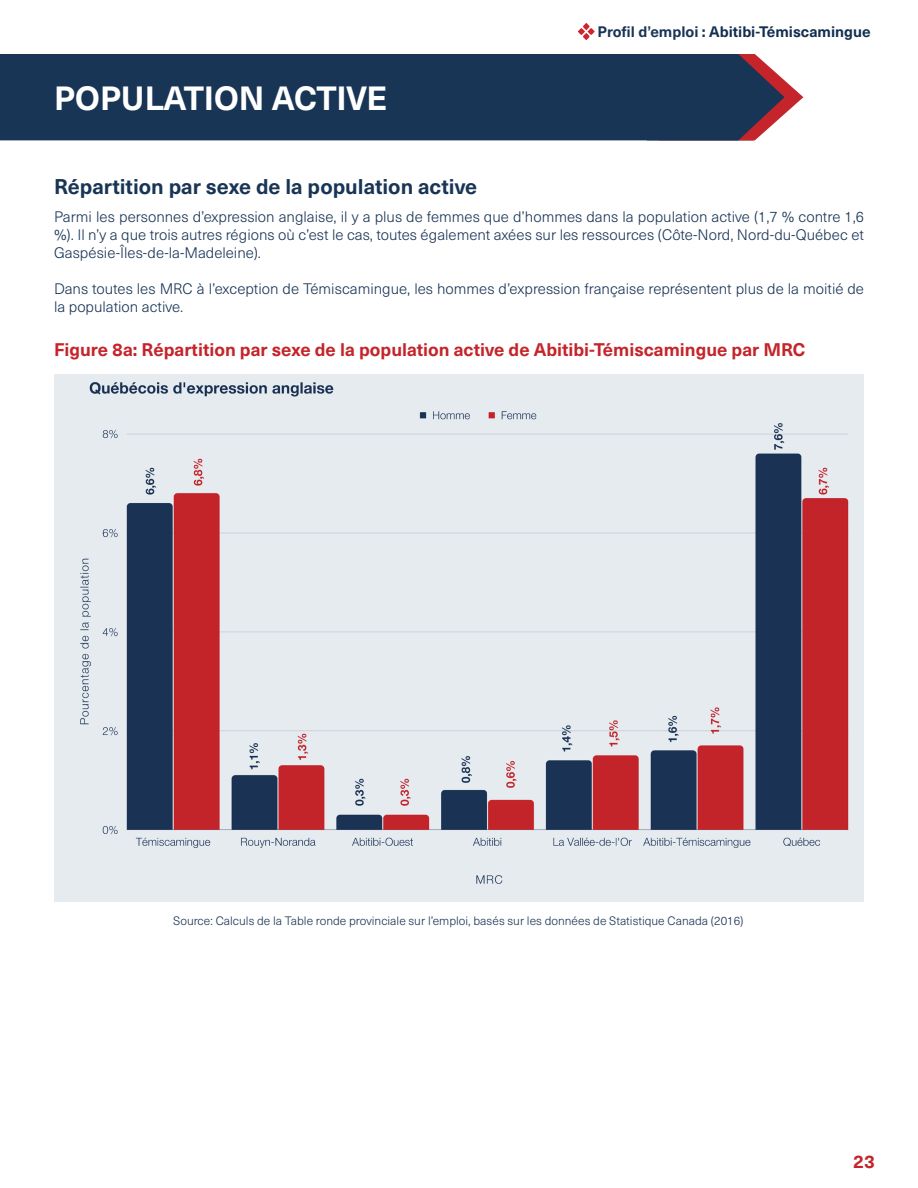
<style>
.page{position:relative;width:918px;height:1188px;background:#fff}
.page>*{position:absolute;margin:0;border:0;box-sizing:border-box;transform-origin:0 0}
.t1{font:700 33px "Neue Haas Unica W1 G";letter-spacing:-.005em;color:#fff}
.t2{font:700 21px "Neue Haas Unica W1 G";color:#193555}
.t3{font:700 18px "Neue Haas Unica W1 G";color:#c4242a}
.t4{font:300 15px/18px "Neue Haas Unica W1 G";color:#193555;text-align:justify}
.t5{font:700 15px "Neue Haas Unica W1 G";color:#122e4f}
.t6{font:300 12px "Neue Haas Unica W1 G";color:#193555}
.s1{color:#193555}
.s2{color:#fff}
</style>
<div class="page">
<div style="left:0;top:54px;width:754px;height:86px;background:#193555"></div>
<svg style="left:600px;top:54px;width:204px;height:87px"></svg>
<svg style="left:578px;top:23px;width:17px;height:17px"></svg>
<img style="left:54px;top:374px;width:809px;height:528px">
<p class="t1" style="left:54px;top:73px;width:335px">POPULATION ACTIVE</p>
<p class="t2" style="left:54px;top:171px;width:425px">Répartition par sexe de la population active</p>
<p class="t5" style="left:598px;top:21px;width:322px"><span class="s1">Profil d’emploi :</span> Abitibi-Témiscamingue<span class="s2">ère-Ap</span></p>
<p class="t4" style="left:54px;top:207px;width:812px">Parmi les personnes d’expression anglaise, il y a plus de femmes que d’hommes dans la population active (1,7 % contre 1,6 %). Il n’y a que trois autres régions où c’est le cas, toutes également axées sur les ressources (Côte-Nord, Nord-du-Québec et Gaspésie-Îles-de-la-Madeleine).</p>
<p class="t4" style="left:54px;top:279px;width:812px">Dans toutes les MRC à l’exception de Témiscamingue, les hommes d’expression française représentent plus de la moitié de la population active.</p>
<p class="t3" style="left:54px;top:336px;width:753px">Figure 8a: Répartition par sexe de la population active de Abitibi-Témiscamingue par MRC</p>
<p class="t6" style="left:173px;top:912px;width:572px">Source: Calculs de la Table ronde provinciale sur l’emploi, basés sur les données de Statistique Canada (2016)</p>
<p class="t3" style="left:853px;top:1148px;width:23px">23</p>
</div>
